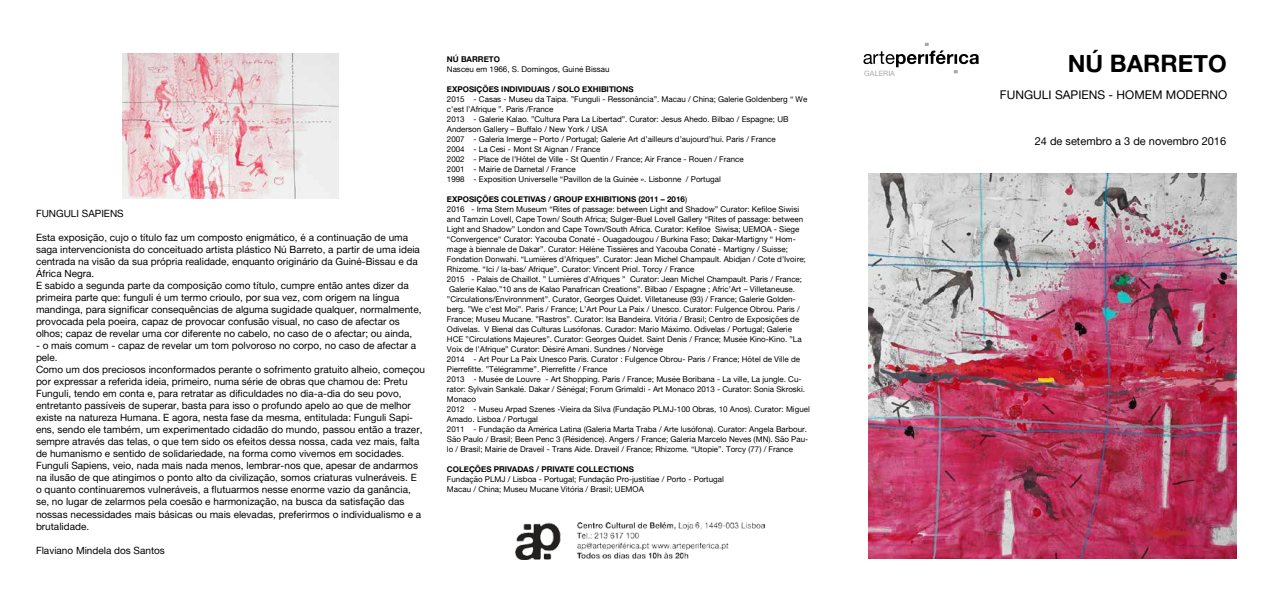
<style>
.page{position:relative;width:1263px;height:596px;background:#fff}
.page>*{position:absolute;margin:0;border:0;box-sizing:border-box;transform-origin:0 0}
.t1{font:24px "Alte Haas Grotesk Bold";color:#000}
.t2{font:12px "Alte Haas Grotesk";color:#000}
.t3{font:11px "Alte Haas Grotesk";color:#000}
.t4{font:10px/12px "Alte Haas Grotesk";color:#000}
.t5{font:8px/10px "Alte Haas Grotesk";color:#000}
.t6{font:8px "Alte Haas Grotesk Bold";color:#000}
.t7{font:7.4px "Alte Haas Grotesk";color:#a9a8a9}
.s1{font-family:"Alte Haas Grotesk"}
</style>
<div class="page">
<svg style="left:863px;top:43px;width:116px;height:30px"></svg>
<img style="left:869px;top:173px;width:367px;height:384px">
<img style="left:515px;top:522px;width:249px;height:37px">
<img style="left:122px;top:54px;width:216px;height:145px">
<p class="t4" style="left:36px;top:207px;width:89px">FUNGULI SAPIENS</p>
<p class="t4" style="left:36px;top:231px;width:387px">Esta exposição, cujo o título faz um composto enigmático, é a continuação de uma saga intervencionista do conceituado artista plástico Nú Barreto, a partir de uma ideia centrada na visão da sua própria realidade, enquanto originário da Guiné-Bissau e da África Negra.<br>E sabido a segunda parte da composição como título, cumpre então antes dizer da primeira parte que: funguli é um termo crioulo, por sua vez, com origem na língua mandinga, para significar consequências de alguma sugidade qualquer, normalmente, provocada pela poeira, capaz de provocar confusão visual, no caso de afectar os olhos; capaz de revelar uma cor diferente no cabelo, no caso de o afectar; ou ainda,</p>
<p class="t4" style="left:36px;top:339px;width:390px">- o mais comum - capaz de revelar um tom polvoroso no corpo, no caso de afectar a pele.<br>Como um dos preciosos inconformados perante o sofrimento gratuito alheio, começou por expressar a referida ideia, primeiro, numa série de obras que chamou de: Pretu Funguli, tendo em conta e, para retratar as dificuldades no dia-a-dia do seu povo, entretanto passíveis de superar, basta para isso o profundo apelo ao que de melhor existe na natureza Humana. E agora, nesta fase da mesma, entitulada: Funguli Sapi&shy;ens, sendo ele também, um experimentado cidadão do mundo, passou então a trazer, sempre através das telas, o que tem sido os efeitos dessa nossa, cada vez mais, falta de humanismo e sentido de solidariedade, na forma como vivemos em socidades.<br>Funguli Sapiens, veio, nada mais nada menos, lembrar-nos que, apesar de andarmos na ilusão de que atingimos o ponto alto da civilização, somos criaturas vulneráveis. E o quanto continuaremos vulneráveis, a flutuarmos nesse enorme vazio da ganância, se, no lugar de zelarmos pela coesão e harmonização, na busca da satisfação das nossas necessidades mais básicas ou mais elevadas, preferirmos o individualismo e a brutalidade.</p>
<p class="t4" style="left:36px;top:543px;width:130px">Flaviano Mindela dos Santos</p>
<p class="t6" style="left:447px;top:54px;width:55px">NÚ BARRETO</p>
<p class="t5" style="left:447px;top:64px;width:164px">Nasceu em 1966, S. Domingos, Guiné Bissau</p>
<p class="t6" style="left:447px;top:84px;width:188px">EXPOSIÇÕES INDIVIDUAIS / SOLO EXHIBITIONS</p>
<p class="t5" style="left:447px;top:94px;width:362px">2015 - Casas - Museu da Taipa. ”Funguli - Ressonância”. Macau / China; Galerie Goldenberg “ We c’est l’Afrique ”. Paris /France<br>2013 - Galerie Kalao. ”Cultura Para La Libertad”. Curator: Jesus Ahedo. Bilbao / Espagne; UB Anderson Gallery – Buffalo / New York / USA<br>2007 - Galeria Imerge – Porto / Portugal; Galerie Art d’ailleurs d’aujourd’hui. Paris / France<br>2004 - La Cesi - Mont St Aignan / France<br>2002 - Place de l’Hôtel de Ville - St Quentin / France; Air France - Rouen / France<br>2001 - Mairie de Darnetal / France<br>1998 - Exposition Universelle “Pavillon de la Guinée ». Lisbonne / Portugal</p>
<p class="t6" style="left:447px;top:194px;width:242px">EXPOSIÇÕES COLETIVAS / GROUP EXHIBITIONS (2011 – 2016<span class="s1">)</span></p>
<p class="t5" style="left:447px;top:204px;width:364px">2016 - Irma Stern Museum “Rites of passage: between Light and Shadow” Curator: Kefiloe Siwisi and Tamzin Lovell, Cape Town/ South Africa; Sulger-Buel Lovell Gallery “Rites of passage: between Light and Shadow” London and Cape Town/South Africa. Curator: Kefiloe Siwisa; UEMOA - Siege “Convergence“ Curator: Yacouba Conaté - Ouagadougou / Burkina Faso; Dakar-Martigny “ Hom&shy;mage à biennale de Dakar”. Curator: Hélène Tissières and Yacouba Conaté - Martigny / Suisse; Fondation Donwahi. “Lumières d’Afriques”. Curator: Jean Michel Champault. Abidjan / Cote d’Ivoire; Rhizome. “Ici / la-bas/ Afrique”. Curator: Vincent Priol. Torcy / France<br>2015 - Palais de Chaillot. ” Lumières d’Afriques ” Curator: Jean Michel Champault. Paris / France; Galerie Kalao.”10 ans de Kalao Panafrican Creations”. Bilbao / Espagne ; Afric’Art – Villetaneuse. ”Circulations/Environnment”. Curator, Georges Quidet. Villetaneuse (93) / France; Galerie Golden&shy;berg. ”We c’est Moi”. Paris / France; L’Art Pour La Paix / Unesco. Curator: Fulgence Obrou. Paris / France; Museu Mucane. ”Rastros”. Curator: Isa Bandeira. Vitória / Brasil; Centro de Exposições de Odivelas. V Bienal das Culturas Lusófonas. Curador: Mario Máximo. Odivelas / Portugal; Galerie HCE ”Circulations Majeures”. Curator: Georges Quidet. Saint Denis / France; Musée Kino-Kino. ”La Voix de l’Afrique” Curator: Désiré Amani. Sundnes / Norvège<br>2014 - Art Pour La Paix Unesco Paris. Curator : Fulgence Obrou- Paris / France; Hôtel de Ville de Pierrefitte. ”Télégramme”. Pierrefitte / France<br>2013 - Musée de Louvre - Art Shopping. Paris / France; Musée Boribana - La ville, La jungle. Cu&shy;rator: Sylvain Sankalé. Dakar / Sénégal; Forum Grimaldi - Art Monaco 2013 - Curator: Sonia Skroski.<br>Monaco<br>2012 - Museu Arpad Szenes -Vieira da Silva (Fundação PLMJ-100 Obras, 10 Anos). Curator: Miguel Amado. Lisboa / Portugal<br>2011 - Fundação da América Latina (Galeria Marta Traba / Arte lusófona). Curator: Angela Barbour.<br>São Paulo / Brasil; Been Penc 3 (Résidence). Angers / France; Galeria Marcelo Neves (MN). São Pau&shy;lo / Brasil; Mairie de Draveil - Trans Aide. Draveil / France; Rhizome. “Utopie”. Torcy (77) / France</p>
<p class="t6" style="left:447px;top:464px;width:188px">COLEÇÕES PRIVADAS / PRIVATE COLLECTIONS</p>
<p class="t5" style="left:447px;top:474px;width:278px">Fundação PLMJ / Lisboa - Portugal; Fundação Pro-justitiae / Porto - Portugal<br>Macau / China; Museu Mucane Vitória / Brasil; UEMOA</p>
<p class="t7" style="left:864px;top:69px;width:32px">GALERIA</p>
<h1 class="t1" style="left:1068px;top:48px;width:161px">NÚ BARRETO</h1>
<h2 class="t2" style="left:1000px;top:87px;width:229px">FUNGULI SAPIENS - HOMEM MODERNO</h2>
<h3 class="t3" style="left:1035px;top:134px;width:193px">24 de setembro a 3 de novembro 2016</h3>
</div>
